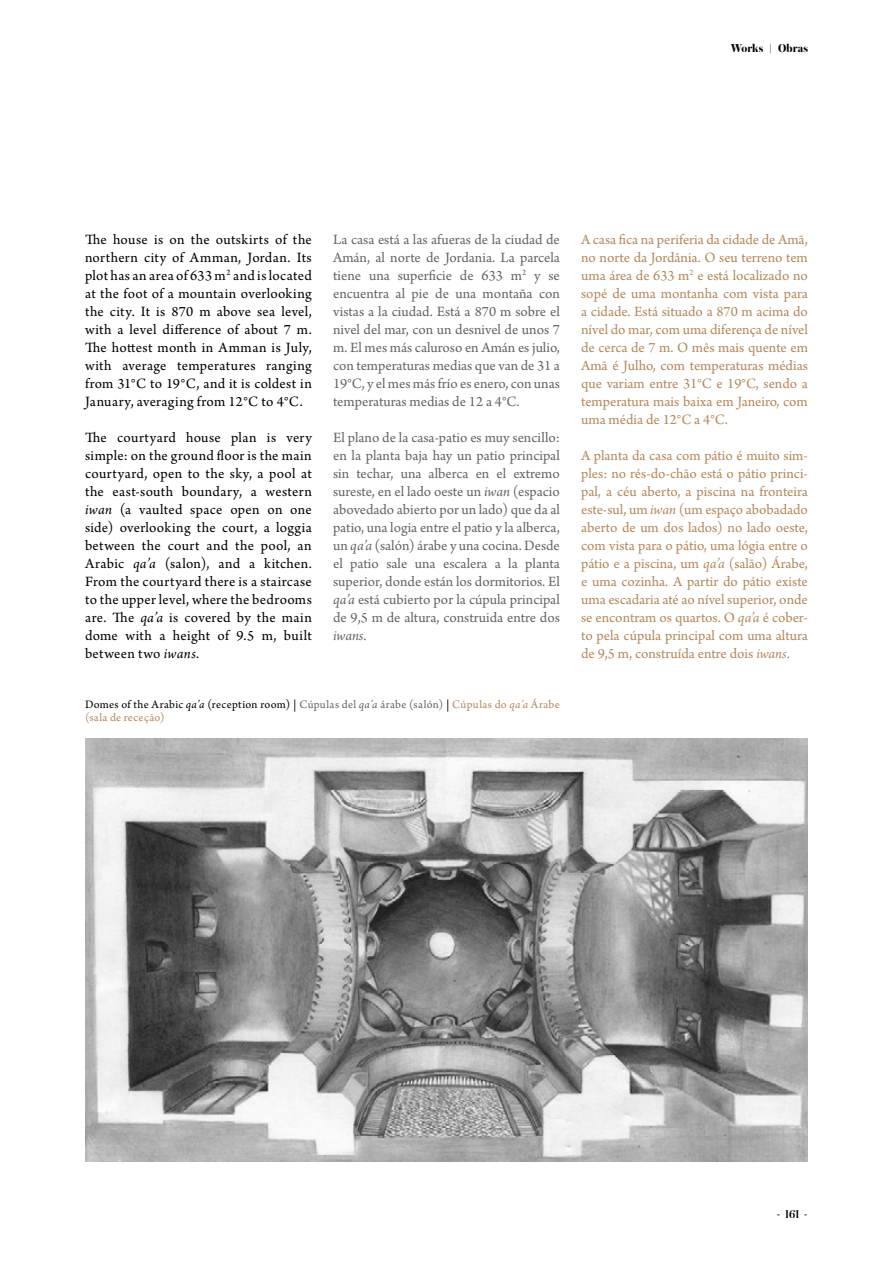
<style>
.page{position:relative;width:893px;height:1263px;background:#fff}
.page>*{position:absolute;margin:0;border:0;box-sizing:border-box;transform-origin:0 0}
.t1{font:15px/18px "Arno Pro";color:#b3885d;text-align:justify}
.t2{font:15px/18px "Arno Pro";color:#666465;text-align:justify}
.t3{font:15px/18px "Arno Pro";letter-spacing:.02em;color:#000;text-align:justify}
.t4{font:12px/13.5px "Arno Pro";letter-spacing:.03em;color:#000}
.t5{font:700 12px "Austin";letter-spacing:.01em;color:#000}
.t6{font:500 12px "Austin";color:#000}
.s1{font-style:italic}
.s2{color:#666465}
.s3{font-style:italic;color:#666465}
.s4{color:#b3885d}
.s5{font-style:italic;color:#b3885d}
</style>
<div class="page">
<img style="left:85px;top:738px;width:723px;height:424px">
<p class="t5" style="left:731px;top:40px;width:79px">Works | Obras</p>
<p class="t3" style="left:85px;top:231px;width:228px">The house is on the outskirts of the northern city of Amman, Jordan. Its plot has an area of 633 m<sup>2</sup> and is located at the foot of a mountain overlooking the city. It is 870 m above sea level, with a level difference of about 7 m.<br>The hottest month in Amman is July, with average temperatures ranging from 31°C to 19°C, and it is coldest in January, averaging from 12°C to 4°C.</p>
<p class="t3" style="left:85px;top:429px;width:228px">The courtyard house plan is very simple: on the ground floor is the main courtyard, open to the sky, a pool at the east-south boundary, a western <span class="s1">iwan</span> (a vaulted space open on one side) overlooking the court, a loggia between the court and the pool, an Arabic <span class="s1">qa’a</span> (salon), and a kitchen.<br>From the courtyard there is a staircase to the upper level, where the bedrooms are. The <span class="s1">qa’a</span> is covered by the main dome with a height of 9.5 m, built between two <span class="s1">iwans</span>.</p>
<p class="t2" style="left:333px;top:231px;width:228px">La casa está a las afueras de la ciudad de Amán, al norte de Jordania. La parcela tiene una superficie de 633 m<sup>2</sup> y se encuentra al pie de una montaña con vistas a la ciudad. Está a 870 m sobre el nivel del mar, con un desnivel de unos 7 m. El mes más caluroso en Amán es julio, con temperaturas medias que van de 31 a 19°C, y el mes más frío es enero, con unas temperaturas medias de 12 a 4°C.</p>
<p class="t2" style="left:333px;top:429px;width:228px">El plano de la casa-patio es muy sencillo: en la planta baja hay un patio principal sin techar, una alberca en el extremo sureste, en el lado oeste un <span class="s1">iwan</span> (espacio abovedado abierto por un lado) que da al patio, una logia entre el patio y la alberca, un <span class="s1">qa’a</span> (salón) árabe y una cocina. Desde el patio sale una escalera a la planta superior, donde están los dormitorios. El <span class="s1">qa’a</span> está cubierto por la cúpula principal de 9,5 m de altura, construida entre dos <span class="s1">iwans</span>.</p>
<p class="t4" style="left:85px;top:698px;width:476px">Domes of the Arabic <span class="s1">qa’a</span> (reception room) | <span class="s2">Cúpulas del</span> <span class="s3">qa’a</span> <span class="s2">árabe (salón)</span> | <span class="s4">Cúpulas do</span> <span class="s5">qa’a</span> <span class="s4">Árabe (sala de receção)</span></p>
<p class="t1" style="left:581px;top:231px;width:228px">A casa fica na periferia da cidade de Amã, no norte da Jordânia. O seu terreno tem uma área de 633 m<sup>2</sup> e está localizado no sopé de uma montanha com vista para a cidade. Está situado a 870 m acima do nível do mar, com uma diferença de nível de cerca de 7 m. O mês mais quente em Amã é Julho, com temperaturas médias que variam entre 31°C e 19°C, sendo a temperatura mais baixa em Janeiro, com uma média de 12°C a 4°C.</p>
<p class="t1" style="left:581px;top:447px;width:228px">A planta da casa com pátio é muito sim&shy;ples: no rés-do-chão está o pátio princi&shy;pal, a céu aberto, a piscina na fronteira este-sul, um <span class="s1">iwan</span> (um espaço abobadado aberto de um dos lados) no lado oeste, com vista para o pátio, uma lógia entre o pátio e a piscina, um <span class="s1">qa’a</span> (salão) Árabe, e uma cozinha. A partir do pátio existe uma escadaria até ao nível superior, onde se encontram os quartos. O <span class="s1">qa’a</span> é cober&shy;to pela cúpula principal com uma altura de 9,5 m, construída entre dois <span class="s1">iwans</span>.</p>
<p class="t6" style="left:776px;top:1206px;width:33px">- 161 -</p>
</div>
